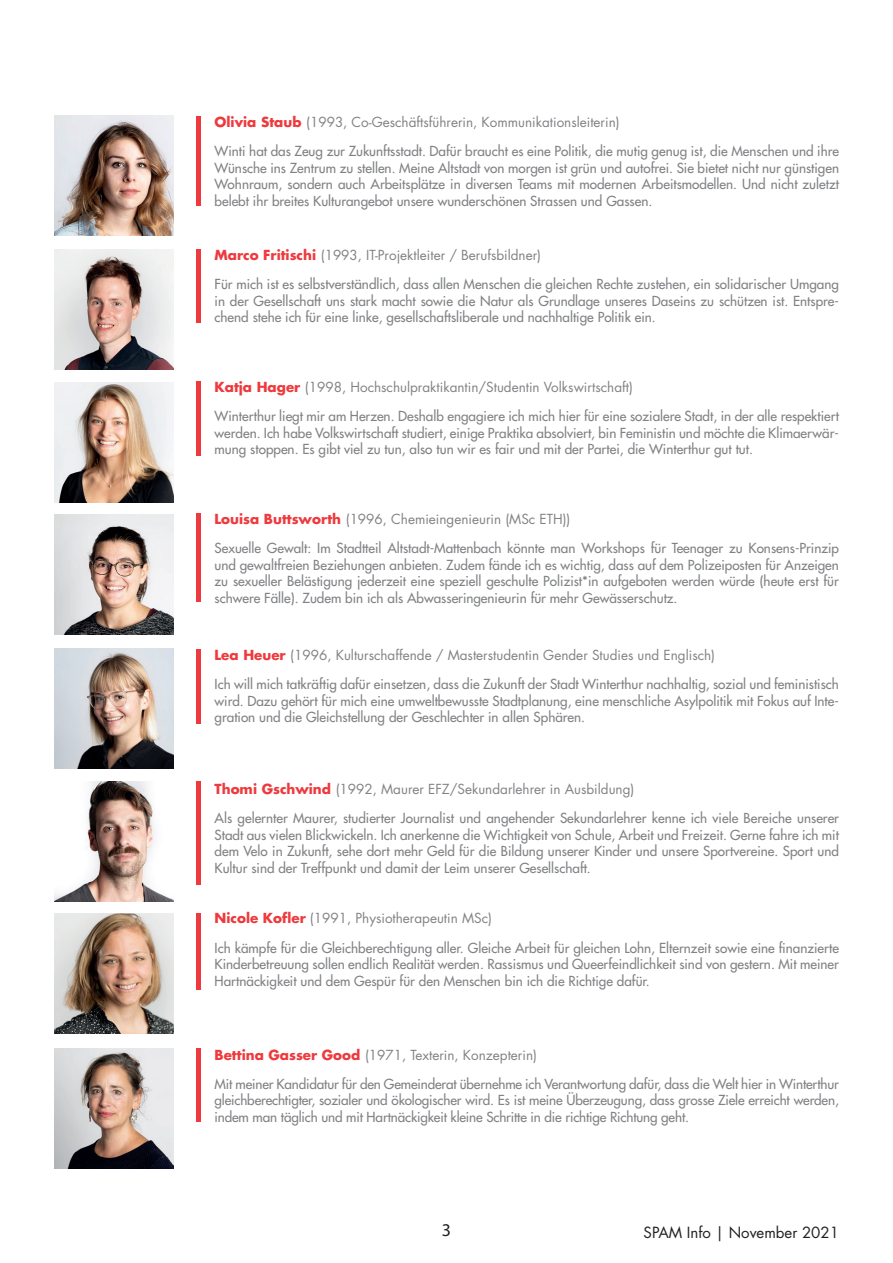
<style>
.page{position:relative;width:893px;height:1263px;background:#fff}
.page>*{position:absolute;margin:0;border:0;box-sizing:border-box;transform-origin:0 0}
.t1{font:18px "Myriad Pro";color:#231f20}
.t2{font:15px "Futura Std";color:#231f20}
.t3{font:500 13.5px/16.5px "Futura Std";color:#808285}
.s1{font-weight:700;color:#ee3a3e}
.s2{font-weight:400}
</style>
<div class="page">
<img style="left:54px;top:116px;width:120px;height:120px">
<img style="left:54px;top:250px;width:120px;height:119px">
<img style="left:54px;top:382px;width:120px;height:120px">
<img style="left:54px;top:515px;width:120px;height:120px">
<img style="left:54px;top:649px;width:120px;height:119px">
<img style="left:54px;top:781px;width:120px;height:120px">
<img style="left:54px;top:914px;width:120px;height:119px">
<img style="left:54px;top:1048px;width:120px;height:120px">
<hr style="left:197px;top:116px;width:4px;height:89px;background:#ee3a3e">
<hr style="left:197px;top:249px;width:4px;height:73px;background:#ee3a3e">
<hr style="left:197px;top:381px;width:4px;height:74px;background:#ee3a3e">
<hr style="left:197px;top:514px;width:4px;height:88px;background:#ee3a3e">
<hr style="left:197px;top:649px;width:4px;height:74px;background:#ee3a3e">
<hr style="left:197px;top:781px;width:4px;height:104px;background:#ee3a3e">
<hr style="left:197px;top:913px;width:4px;height:77px;background:#ee3a3e">
<hr style="left:197px;top:1048px;width:4px;height:74px;background:#ee3a3e">
<p class="t3" style="left:215px;top:107px;width:626px;line-height:29.2px"><span class="s1">Olivia Staub</span> <span class="s2">(1993, Co-Geschäftsführerin, Kommunikationsleiterin)<br></span>Winti hat das Zeug zur Zukunftsstadt. Dafür braucht es eine Politik, die mutig genug ist, die Menschen und ihre</p>
<p class="t3" style="left:215px;top:160px;width:626px;text-align:justify">Wünsche ins Zentrum zu stellen. Meine Altstadt von morgen ist grün und autofrei. Sie bietet nicht nur günstigen Wohnraum, sondern auch Arbeitsplätze in diversen Teams mit modernen Arbeitsmodellen. Und nicht zuletzt belebt ihr breites Kulturangebot unsere wunderschönen Strassen und Gassen.</p>
<p class="t3" style="left:215px;top:241px;width:626px;line-height:29.2px"><span class="s1">Marco Fritischi</span> <span class="s2">(1993, IT-Projektleiter / Berufsbildner)<br></span>Für mich ist es selbstverständlich, dass allen Menschen die gleichen Rechte zustehen, ein solidarischer Umgang</p>
<p class="t3" style="left:215px;top:293px;width:626px">in der Gesellschaft uns stark macht sowie die Natur als Grundlage unseres Daseins zu schützen ist. Entspre&shy;chend stehe ich für eine linke, gesellschaftsliberale und nachhaltige Politik ein.</p>
<p class="t3" style="left:215px;top:372px;width:626px;line-height:29.2px"><span class="s1">Katja Hager</span> <span class="s2">(1998, Hochschulpraktikantin/Studentin Volkswirtschaft)<br></span>Winterthur liegt mir am Herzen. Deshalb engagiere ich mich hier für eine sozialere Stadt, in der alle respektiert</p>
<p class="t3" style="left:215px;top:424px;width:626px">werden. Ich habe Volkswirtschaft studiert, einige Praktika absolviert, bin Feministin und möchte die Klimaerwär&shy;mung stoppen. Es gibt viel zu tun, also tun wir es fair und mit der Partei, die Winterthur gut tut.</p>
<p class="t3" style="left:215px;top:504px;width:626px;line-height:29.2px"><span class="s1">Louisa Buttsworth</span> <span class="s2">(1996, Chemieingenieurin (MSc ETH))<br></span>Sexuelle Gewalt: Im Stadtteil Altstadt-Mattenbach könnte man Workshops für Teenager zu Konsens-Prinzip</p>
<p class="t3" style="left:215px;top:556px;width:626px;text-align:justify">und gewaltfreien Beziehungen anbieten. Zudem fände ich es wichtig, dass auf dem Polizeiposten für Anzeigen zu sexueller Belästigung jederzeit eine speziell geschulte Polizist*in aufgeboten werden würde (heute erst für schwere Fälle). Zudem bin ich als Abwasseringenieurin für mehr Gewässerschutz.</p>
<p class="t3" style="left:215px;top:640px;width:626px;line-height:29.2px"><span class="s1">Lea Heuer</span> <span class="s2">(1996, Kulturschaffende / Masterstudentin Gender Studies und Englisch)<br></span>Ich will mich tatkräftig dafür einsetzen, dass die Zukunft der Stadt Winterthur nachhaltig, sozial und feministisch</p>
<p class="t3" style="left:215px;top:692px;width:626px">wird. Dazu gehört für mich eine umweltbewusste Stadtplanung, eine menschliche Asylpolitik mit Fokus auf Inte&shy;gration und die Gleichstellung der Geschlechter in allen Sphären.</p>
<p class="t3" style="left:215px;top:774px;width:626px;line-height:29.2px"><span class="s1">Thomi Gschwind</span> <span class="s2">(1992, Maurer EFZ/Sekundarlehrer in Ausbildung)<br></span>Als gelernter Maurer, studierter Journalist und angehender Sekundarlehrer kenne ich viele Bereiche unserer</p>
<p class="t3" style="left:215px;top:826px;width:626px;text-align:justify">Stadt aus vielen Blickwickeln. Ich anerkenne die Wichtigkeit von Schule, Arbeit und Freizeit. Gerne fahre ich mit dem Velo in Zukunft, sehe dort mehr Geld für die Bildung unserer Kinder und unsere Sportvereine. Sport und Kultur sind der Treffpunkt und damit der Leim unserer Gesellschaft.</p>
<p class="t3" style="left:215px;top:904px;width:626px;line-height:29.2px"><span class="s1">Nicole Kofler</span> <span class="s2">(1991, Physiotherapeutin MSc)<br></span>Ich kämpfe für die Gleichberechtigung aller. Gleiche Arbeit für gleichen Lohn, Elternzeit sowie eine finanzierte</p>
<p class="t3" style="left:215px;top:956px;width:626px">Kinderbetreuung sollen endlich Realität werden. Rassismus und Queerfeindlichkeit sind von gestern. Mit meiner<br>Hartnäckigkeit und dem Gespür für den Menschen bin ich die Richtige dafür.</p>
<p class="t3" style="left:215px;top:1040px;width:626px;line-height:29.2px"><span class="s1">Bettina Gasser Good</span> <span class="s2">(1971, Texterin, Konzepterin)<br></span>Mit meiner Kandidatur für den Gemeinderat übernehme ich Verantwortung dafür, dass die Welt hier in Winterthur</p>
<p class="t3" style="left:215px;top:1092px;width:626px">gleichberechtigter, sozialer und ökologischer wird. Es ist meine Überzeugung, dass grosse Ziele erreicht werden, indem man täglich und mit Hartnäckigkeit kleine Schritte in die richtige Richtung geht.</p>
<h1 class="t1" style="left:442px;top:1218px;width:11px">3</h1>
<p class="t2" style="left:644px;top:1223px;width:197px">SPAM Info | November 2021</p>
</div>
